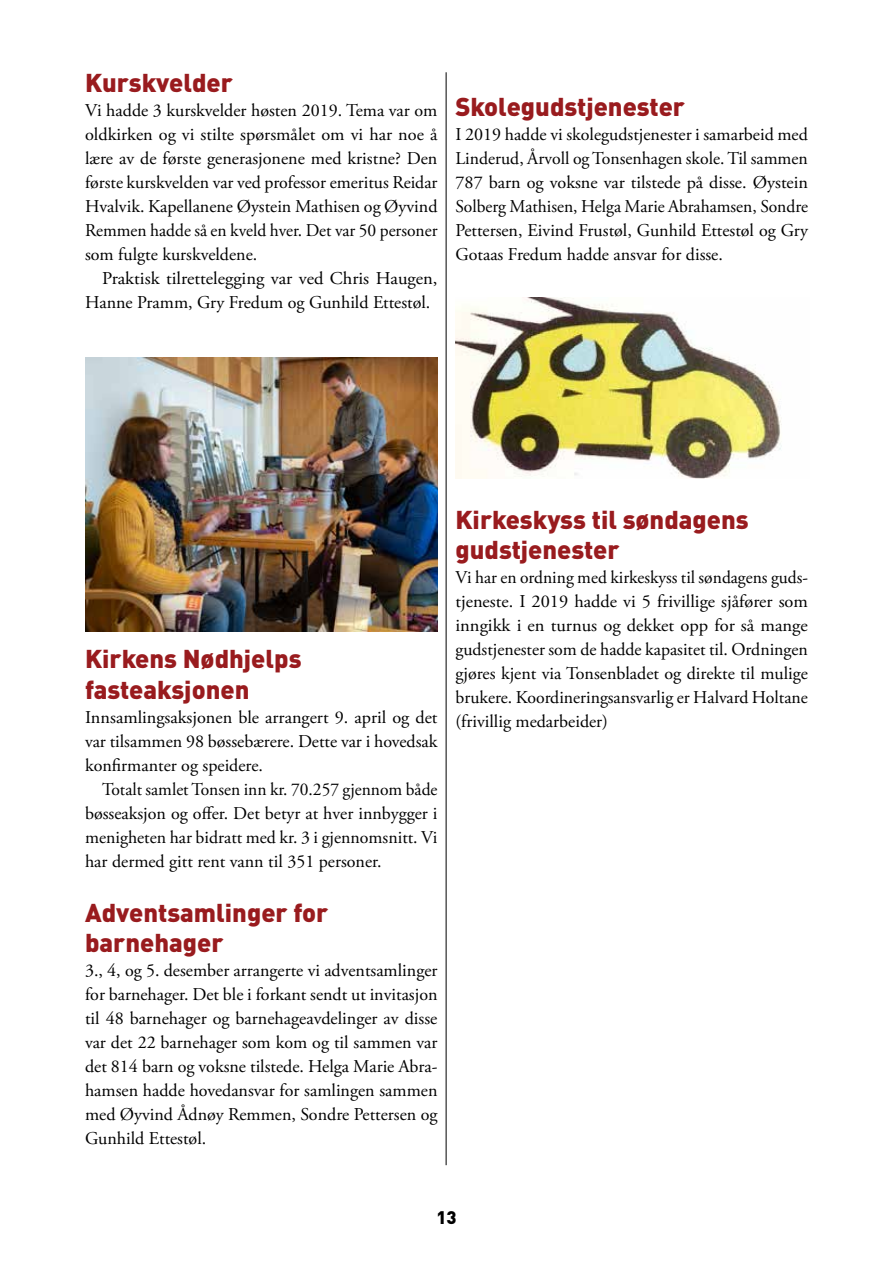
<style>
.page{position:relative;width:893px;height:1263px;background:#fff}
.page>*{position:absolute;margin:0;border:0;box-sizing:border-box;transform-origin:0 0}
.t1{font:900 25.5px/30.6px "DINOT";color:#991b1e}
.t2{font:18px/24px "Adobe Garamond Pro";color:#000;text-align:justify}
.t3{font:900 18px "DINOT";color:#000}
</style>
<div class="page">
<hr style="left:446px;top:72px;width:1px;height:1093px;background:#000">
<img style="left:455px;top:297px;width:327px;height:181px">
<img style="left:85px;top:358px;width:352px;height:273px">
<h1 class="t1" style="left:85px;top:66px;width:149px">Kurskvelder</h1>
<p class="t2" style="left:85px;top:99px;width:354px">Vi hadde 3 kurskvelder høsten 2019. Tema var om oldkirken og vi stilte spørsmålet om vi har noe å lære av de første generasjonene med kristne? Den første kurskvelden var ved professor emeritus Reidar Hvalvik. Kapellanene Øystein Mathisen og Øyvind Remmen hadde så en kveld hver. Det var 50 personer som fulgte kurskveldene.</p>
<p class="t2" style="left:85px;top:267px;width:354px;text-indent:17px">Praktisk tilrettelegging var ved Chris Haugen,<br>Hanne Pramm, Gry Fredum og Gunhild Ettestøl.</p>
<h1 class="t1" style="left:455px;top:91px;width:231px">Skolegudstjenester</h1>
<p class="t2" style="left:455px;top:123px;width:354px">I 2019 hadde vi skolegudstjenester i samarbeid med Linderud, Årvoll og Tonsenhagen skole. Til sammen 787 barn og voksne var tilstede på disse. Øystein Solberg Mathisen, Helga Marie Abrahamsen, Sondre Pettersen, Eivind Frustøl, Gunhild Ettestøl og Gry Gotaas Fredum hadde ansvar for disse.</p>
<h1 class="t1" style="left:85px;top:643px;width:218px">Kirkens Nødhjelps fasteaksjonen</h1>
<p class="t2" style="left:85px;top:706px;width:354px">Innsamlingsaksjonen ble arrangert 9. april og det var tilsammen 98 bøssebærere. Dette var i hovedsak konfirmanter og speidere.</p>
<p class="t2" style="left:85px;top:778px;width:354px;text-indent:17px">Totalt samlet Tonsen inn kr. 70.257 gjennom både bøsseaksjon og offer. Det betyr at hver innbygger i menigheten har bidratt med kr. 3 i gjennomsnitt. Vi har dermed gitt rent vann til 351 personer.</p>
<h1 class="t1" style="left:85px;top:896px;width:245px">Adventsamlinger for barnehager</h1>
<p class="t2" style="left:85px;top:959px;width:354px">3., 4, og 5. desember arrangerte vi adventsamlinger for barnehager. Det ble i forkant sendt ut invitasjon til 48 barnehager og barnehageavdelinger av disse var det 22 barnehager som kom og til sammen var det 814 barn og voksne tilstede. Helga Marie Abra&shy;hamsen hadde hovedansvar for samlingen sammen med Øyvind Ådnøy Remmen, Sondre Pettersen og Gunhild Ettestøl.</p>
<h1 class="t1" style="left:455px;top:503px;width:295px">Kirkeskyss til søndagens gudstjenester</h1>
<p class="t2" style="left:455px;top:566px;width:354px">Vi har en ordning med kirkeskyss til søndagens guds&shy;tjeneste. I 2019 hadde vi 5 frivillige sjåfører som inngikk i en turnus og dekket opp for så mange gudstjenester som de hadde kapasitet til. Ordningen gjøres kjent via Tonsenbladet og direkte til mulige brukere. Koordineringsansvarlig er Halvard Holtane (frivillig medarbeider)</p>
<p class="t3" style="left:436px;top:1205px;width:22px">13</p>
</div>
